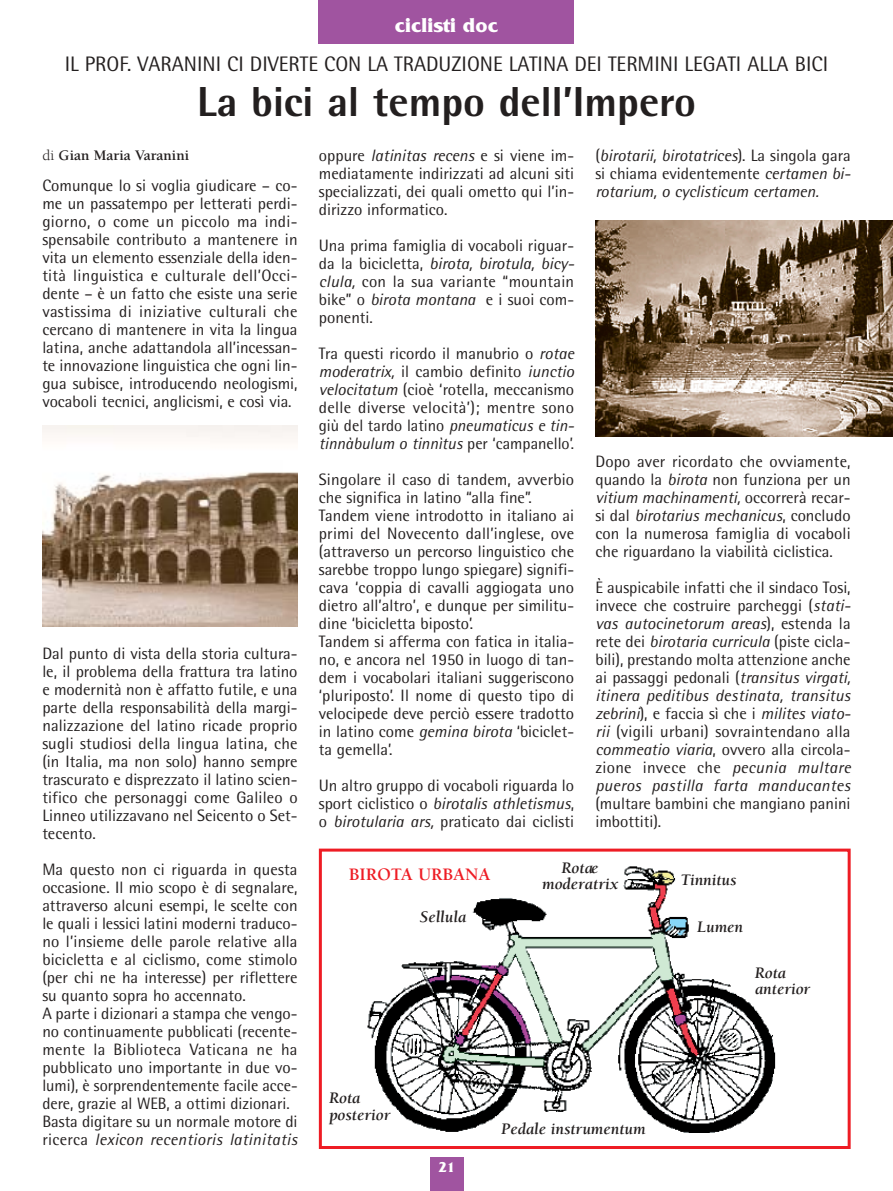
<style>
.page{position:relative;width:893px;height:1191px;background:#fff}
.page>*{position:absolute;margin:0;border:0;box-sizing:border-box;transform-origin:0 0}
.t1{font:800 42px "Rotis Semi Sans";color:#231f1f}
.t2{font:21px "Rotis Semi Sans";color:#231f1f}
.t3{font:700 21px "Friz Quadrata";color:#fff}
.t4{font:700 18px "Berkeley";color:#ee1c24}
.t5{font:16.5px/18px "Rotis Semi Sans";color:#231f1f;text-align:justify}
.t6{font:italic 16.5px/18px "Rotis Semi Sans";color:#231f1f;text-align:justify}
.t7{font:italic 700 16.5px/16.5px "Berkeley";color:#231f1f}
.t8{font:700 15px "Berkeley";color:#231f1f}
.t9{font:700 15px "Friz Quadrata";color:#fff}
.s1{font-style:italic}
.s2{font-style:normal}
.s3{font-weight:400}
</style>
<div class="page">
<div style="left:319px;top:849px;width:531px;height:300px;border:3px solid #ee1c24"></div>
<div style="left:430px;top:1158px;width:33px;height:33px;background:#a054a0"></div>
<div style="left:319px;top:0;width:255px;height:43px;background:#a054a0"></div>
<img style="left:367px;top:866px;width:409px;height:267px">
<img style="left:42px;top:426px;width:255px;height:201px">
<img style="left:595px;top:220px;width:297px;height:217px">
<p class="t3" style="left:395px;top:18px;width:105px">ciclisti doc</p>
<p class="t2" style="left:65px;top:56px;width:765px">IL PROF. VARANINI CI DIVERTE CON LA TRADUZIONE LATINA DEI TERMINI LEGATI ALLA BICI</p>
<h1 class="t1" style="left:197px;top:87px;width:500px">La bici al tempo dell’Impero</h1>
<p class="t5" style="left:319px;top:148px;width:257px">oppure <span class="s1">latinitas recens</span> e si viene im&shy;mediatamente indirizzati ad alcuni siti specializzati, dei quali ometto qui l’in&shy;dirizzo informatico.</p>
<p class="t5" style="left:319px;top:238px;width:257px">Una prima famiglia di vocaboli riguar&shy;da la bicicletta, <span class="s1">birota, birotula, bicy&shy;clula,</span> con la sua variante “mountain bike” o <span class="s1">birota montana</span> e i suoi com&shy;ponenti.</p>
<p class="t5" style="left:319px;top:346px;width:257px">Tra questi ricordo il manubrio o <span class="s1">rotae moderatrix,</span> il cambio definito <span class="s1">iunctio velocitatum</span> (cioè ‘rotella, meccanismo delle diverse velocità’); mentre sono giù del tardo latino <span class="s1">pneumaticus e tin&shy;tinnàbulum o tinnìtus</span> per ‘campanello’.</p>
<p class="t5" style="left:319px;top:472px;width:257px;text-align:left">Singolare il caso di tandem, avverbio che significa in latino “alla fine”.<br>Tandem viene introdotto in italiano ai primi del Novecento dall’inglese, ove (attraverso un percorso linguistico che sarebbe troppo lungo spiegare) signifi&shy;cava ‘coppia di cavalli aggiogata uno dietro all’altro’, e dunque per similitu&shy;dine ‘bicicletta biposto’.<br>Tandem si afferma con fatica in italia&shy;no, e ancora nel 1950 in luogo di tan&shy;dem i vocabolari italiani suggeriscono ‘pluriposto’. Il nome di questo tipo di velocipede deve perciò essere tradotto in latino come <span class="s1">gemina birota</span> ‘biciclet&shy;ta gemella’.</p>
<p class="t5" style="left:319px;top:778px;width:257px">Un altro gruppo di vocaboli riguarda lo sport ciclistico o <span class="s1">birotalis athletismus</span>, o <span class="s1">birotularia ars,</span> praticato dai ciclisti</p>
<p class="t6" style="left:595px;top:148px;width:257px"><span class="s2">(</span>birotarii, birotatrices<span class="s2">). La singola gara si chiama evidentemente</span> certamen bi&shy;rotarium, o cyclisticum certamen.</p>
<p class="t8" style="left:42px;top:150px;width:148px"><span class="s3">di</span> Gian Maria Varanini</p>
<p class="t5" style="left:42px;top:178px;width:257px">Comunque lo si voglia giudicare – co&shy;me un passatempo per letterati perdi&shy;giorno, o come un piccolo ma indi&shy;spensabile contributo a mantenere in vita un elemento essenziale della iden&shy;tità linguistica e culturale dell’Occi&shy;dente – è un fatto che esiste una serie vastissima di iniziative culturali che cercano di mantenere in vita la lingua latina, anche adattandola all’incessan&shy;te innovazione linguistica che ogni lin&shy;gua subisce, introducendo neologismi, vocaboli tecnici, anglicismi, e così via.</p>
<p class="t5" style="left:595px;top:454px;width:257px">Dopo aver ricordato che ovviamente, quando la <span class="s1">birota</span> non funziona per un <span class="s1">vitium machinamenti,</span> occorrerà recar&shy;si dal <span class="s1">birotarius mechanicus</span>, concludo con la numerosa famiglia di vocaboli che riguardano la viabilità ciclistica.</p>
<p class="t5" style="left:595px;top:580px;width:257px">È auspicabile infatti che il sindaco Tosi, invece che costruire parcheggi (<span class="s1">stati&shy;vas autocinetorum areas</span>), estenda la rete dei <span class="s1">birotaria curricula</span> (piste cicla&shy;bili), prestando molta attenzione anche ai passaggi pedonali (<span class="s1">transitus virgati, itinera peditibus destinata, transitus zebrini</span>), e faccia sì che i <span class="s1">milites viato&shy;rii</span> (vigili urbani) sovraintendano alla <span class="s1">commeatio viaria</span>, ovvero alla circola&shy;zione invece che <span class="s1">pecunia multare pueros pastilla farta manducantes</span></p>
<p class="t5" style="left:595px;top:796px;width:257px">(multare bambini che mangiano panini imbottiti).</p>
<p class="t5" style="left:42px;top:646px;width:257px">Dal punto di vista della storia cultura&shy;le, il problema della frattura tra latino e modernità non è affatto futile, e una parte della responsabilità della margi&shy;nalizzazione del latino ricade proprio sugli studiosi della lingua latina, che (in Italia, ma non solo) hanno sempre trascurato e disprezzato il latino scien&shy;tifico che personaggi come Galileo o Linneo utilizzavano nel Seicento o Set&shy;tecento.</p>
<p class="t5" style="left:42px;top:862px;width:257px;text-align:left">Ma questo non ci riguarda in questa occasione. Il mio scopo è di segnalare, attraverso alcuni esempi, le scelte con le quali i lessici latini moderni traduco&shy;no l’insieme delle parole relative alla bicicletta e al ciclismo, come stimolo (per chi ne ha interesse) per riflettere su quanto sopra ho accennato.<br>A parte i dizionari a stampa che vengo&shy;no continuamente pubblicati (recente&shy;mente la Biblioteca Vaticana ne ha pubblicato uno importante in due vo&shy;lumi), è sorprendentemente facile acce&shy;dere, grazie al WEB, a ottimi dizionari.<br>Basta digitare su un normale motore di ricerca <span class="s1">lexicon recentioris latinitatis</span></p>
<p class="t7" style="left:542px;top:861px;width:78px;text-align:center">Rotae moderatrix</p>
<p class="t4" style="left:349px;top:867px;width:143px">BIROTA URBANA</p>
<p class="t7" style="left:680px;top:873px;width:57px">Tinnitus</p>
<p class="t7" style="left:420px;top:910px;width:48px">Sellula</p>
<p class="t7" style="left:697px;top:920px;width:48px">Lumen</p>
<p class="t7" style="left:755px;top:966px;width:57px">Rota anterior</p>
<p class="t7" style="left:329px;top:1091px;width:63px">Rota posterior</p>
<p class="t7" style="left:501px;top:1122px;width:146px">Pedale instrumentum</p>
<p class="t9" style="left:438px;top:1162px;width:18px">21</p>
</div>
